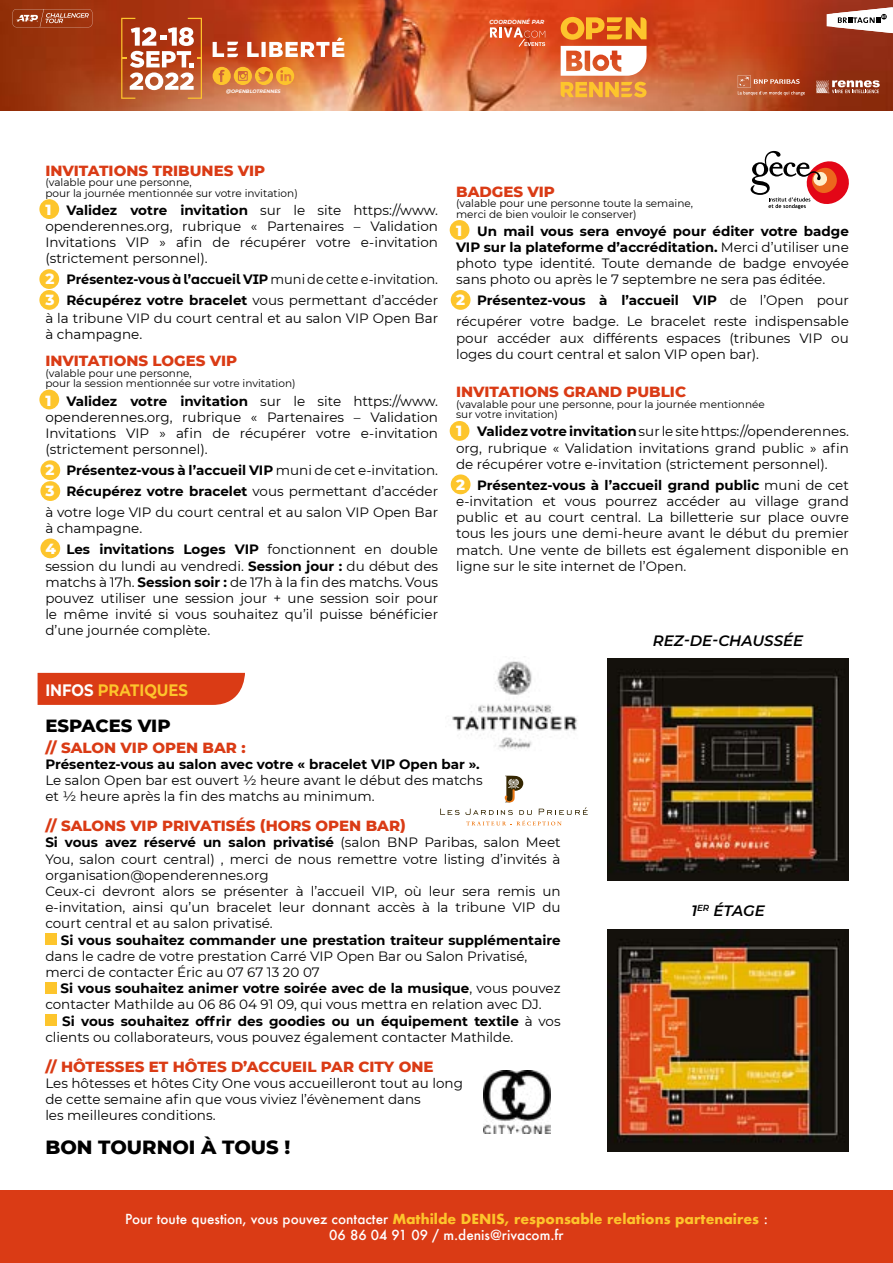
<style>
.page{position:relative;width:893px;height:1263px;background:#fff}
.page>*{position:absolute;margin:0;border:0;box-sizing:border-box;transform-origin:0 0}
.t1{font:800 19.5px "Montserrat";color:#000}
.t2{font:800 18px "Montserrat";color:#000}
.t3{font:700 16.5px "Montserrat";color:#fdc52c;scale:.9 1}
.t4{font:800 15px "Montserrat";color:#da3b15}
.t5{font:italic 600 15px "Montserrat";color:#000}
.t6{font:13.5px/16.2px "Montserrat";color:#000}
.t7{font:500 13.5px/16.2px "Futura";color:#fff;text-align:center}
.t8{font:700 13.5px "Montserrat";color:#000}
.t9{font:700 13.5px/21px "Montserrat";color:#000;scale:.96 1}
.t10{font:10.5px/10.5px "Montserrat";color:#000}
.t11{font:italic 700 5.85px "Montserrat";letter-spacing:.02em;color:#fff;scale:.95 1}
.t12{font:italic 700 4.8px "Montserrat";color:#fff}
.s1{font-weight:800;font-size:15px;color:#fff}
.s2{font-weight:700}
.s3{font-weight:400}
.s4{color:#fff}
.s5{font-weight:700;color:#fdc52c}
</style>
<div class="page">
<div style="left:39px;top:199px;width:20px;height:20px;background:#fdc52c;border-radius:50%"></div>
<div style="left:450px;top:220px;width:19px;height:20px;background:#fdc52c;border-radius:50%"></div>
<div style="left:451px;top:290px;width:19px;height:20px;background:#fdc52c;border-radius:50%"></div>
<div style="left:450px;top:421px;width:19px;height:20px;background:#fdc52c;border-radius:50%"></div>
<div style="left:451px;top:474px;width:19px;height:20px;background:#fdc52c;border-radius:50%"></div>
<div style="left:39px;top:269px;width:20px;height:20px;background:#fdc52c;border-radius:50%"></div>
<div style="left:39px;top:290px;width:20px;height:20px;background:#fdc52c;border-radius:50%"></div>
<div style="left:39px;top:390px;width:20px;height:19px;background:#fdc52c;border-radius:50%"></div>
<div style="left:40px;top:460px;width:20px;height:20px;background:#fdc52c;border-radius:50%"></div>
<div style="left:40px;top:481px;width:20px;height:20px;background:#fdc52c;border-radius:50%"></div>
<div style="left:40px;top:538px;width:20px;height:20px;background:#fdc52c;border-radius:50%"></div>
<img style="left:0;top:0;width:893px;height:111px">
<div style="left:0;top:1191px;width:893px;height:72px;background:#da3b15"></div>
<div style="left:38px;top:673px;width:207px;height:32px;background:#da3b15"></div>
<div style="left:45px;top:933px;width:11px;height:11px;background:#fdc52c"></div>
<div style="left:45px;top:982px;width:11px;height:11px;background:#fdc52c"></div>
<div style="left:45px;top:1014px;width:11px;height:11px;background:#fdc52c"></div>
<svg style="left:827px;top:7px;width:66px;height:26px"></svg>
<svg style="left:13px;top:9px;width:79px;height:18px"></svg>
<svg style="left:490px;top:27px;width:55px;height:20px"></svg>
<svg style="left:561px;top:17px;width:85px;height:23px;background:#ea8a22"></svg>
<svg style="left:561px;top:82px;width:85px;height:15px"></svg>
<svg style="left:561px;top:46px;width:85px;height:30px"></svg>
<svg style="left:213px;top:67px;width:81px;height:18px"></svg>
<svg style="left:213px;top:37px;width:131px;height:20px"></svg>
<svg style="left:121px;top:18px;width:81px;height:81px"></svg>
<svg style="left:738px;top:75px;width:67px;height:21px"></svg>
<svg style="left:816px;top:80px;width:64px;height:14px"></svg>
<img style="left:607px;top:659px;width:242px;height:222px">
<img style="left:607px;top:929px;width:242px;height:222px">
<img style="left:452px;top:661px;width:126px;height:89px">
<svg style="left:750px;top:150px;width:99px;height:60px"></svg>
<svg style="left:440px;top:776px;width:148px;height:49px"></svg>
<img style="left:483px;top:1071px;width:68px;height:63px">
<p class="t12" style="left:226px;top:88px;width:56px">@OPENBLOTRENNES</p>
<p class="t11" style="left:489px;top:17px;width:59px">COORDONNÉ PAR</p>
<p class="t4" style="left:45px;top:159px;width:221px">INVITATIONS TRIBUNES VIP</p>
<p class="t10" style="left:45px;top:177px;width:254px">(valable pour une personne,<br>pour la journée mentionnée sur votre invitation)</p>
<p class="t6" style="left:45px;top:201px;width:394px;text-align:justify"><span class="s1">1</span> <span class="s2">Validez votre invitation</span> sur le site https://www. openderennes.org, rubrique « Partenaires – Validation Invitations VIP » afin de récupérer votre e-invitation (strictement personnel).</p>
<p class="t9" style="left:45px;top:268px;width:411px"><span class="s1">2</span> Présentez-vous à l’accueil VIP <span class="s3">muni de cette e-invitation.<br></span><span class="s1">3</span> Récupérez votre bracelet <span class="s3">vous permettant d’accéder</span></p>
<p class="t6" style="left:45px;top:310px;width:394px">à la tribune VIP du court central et au salon VIP Open Bar à champagne.</p>
<p class="t4" style="left:45px;top:350px;width:193px">INVITATIONS LOGES VIP</p>
<p class="t10" style="left:45px;top:368px;width:252px">(valable pour une personne,<br>pour la session mentionnée sur votre invitation)</p>
<p class="t6" style="left:45px;top:392px;width:394px;text-align:justify"><span class="s1">1</span> <span class="s2">Validez votre invitation</span> sur le site https://www. openderennes.org, rubrique « Partenaires – Validation Invitations VIP » afin de récupérer votre e-invitation (strictement personnel).</p>
<p class="t6" style="left:45px;top:459px;width:394px;line-height:21px;text-align:justify"><span class="s1">2</span> <span class="s2">Présentez-vous à l’accueil VIP</span> muni de cet e-invitation.<br><span class="s1">3</span> <span class="s2">Récupérez votre bracelet</span> vous permettant d’accéder à votre loge VIP du court central et au salon VIP Open Bar</p>
<p class="t6" style="left:45px;top:517px;width:394px;line-height:21px">à champagne.<br><span class="s1">4</span> <span class="s2">Les invitations Loges VIP</span> fonctionnent en double</p>
<p class="t6" style="left:45px;top:557px;width:394px;text-align:justify">session du lundi au vendredi. <span class="s2">Session jour :</span> du début des matchs à 17h. <span class="s2">Session soir :</span> de 17h à la fin des matchs. Vous pouvez utiliser une session jour + une session soir pour le même invité si vous souhaitez qu’il puisse bénéficier d’une journée complète.</p>
<p class="t4" style="left:456px;top:180px;width:100px">BADGES VIP</p>
<p class="t10" style="left:456px;top:198px;width:238px">(valable pour une personne toute la semaine, merci de bien vouloir le conserver)</p>
<p class="t6" style="left:456px;top:222px;width:394px;text-align:justify"><span class="s1">1</span> <span class="s2">Un mail vous sera envoyé pour éditer votre badge VIP sur la plateforme d’accréditation.</span> Merci d’utiliser une photo type identité. Toute demande de badge envoyée sans photo ou après le 7 septembre ne sera pas éditée.</p>
<p class="t6" style="left:456px;top:290px;width:394px;line-height:21px"><span class="s1">2</span> <span class="s2">Présentez-vous à l’accueil VIP</span> de l’Open pour récupérer votre badge. Le bracelet reste indispensable</p>
<p class="t6" style="left:456px;top:329px;width:394px">pour accéder aux différents espaces (tribunes VIP ou loges du court central et salon VIP open bar).</p>
<p class="t4" style="left:456px;top:381px;width:231px">INVITATIONS GRAND PUBLIC</p>
<p class="t10" style="left:456px;top:399px;width:310px">(vavalable pour une personne, pour la journée mentionnée sur votre invitation)</p>
<p class="t6" style="left:456px;top:423px;width:394px;text-align:justify"><span class="s1">1</span> <span class="s2">Validez votre invitation</span> sur le site https://openderennes. org, rubrique « Validation invitations grand public » afin de récupérer votre e-invitation (strictement personnel).</p>
<p class="t6" style="left:456px;top:476px;width:394px;text-align:justify"><span class="s1">2</span> <span class="s2">Présentez-vous à l’accueil grand public</span> muni de cet e-invitation et vous pourrez accéder au village grand public et au court central. La billetterie sur place ouvre tous les jours une demi-heure avant le début du premier match. Une vente de billets est également disponible en ligne sur le site internet de l’Open.</p>
<p class="t5" style="left:653px;top:630px;width:152px">REZ-DE-CHAUSSÉE</p>
<p class="t3" style="left:45px;top:678px;width:160px"><span class="s4">INFOS</span> PRATIQUES</p>
<h2 class="t2" style="left:45px;top:712px;width:127px">ESPACES VIP</h2>
<p class="t4" style="left:45px;top:736px;width:202px">// SALON VIP OPEN BAR :</p>
<p class="t8" style="left:45px;top:754px;width:436px">Présentez-vous au salon avec votre « bracelet VIP Open bar ».</p>
<p class="t6" style="left:45px;top:772px;width:439px">Le salon Open bar est ouvert ½ heure avant le début des matchs et ½ heure après la fin des matchs au minimum.</p>
<p class="t4" style="left:45px;top:815px;width:362px">// SALONS VIP PRIVATISÉS (HORS OPEN BAR)</p>
<p class="t6" style="left:45px;top:834px;width:517px"><span class="s2">Si vous avez réservé un salon privatisé</span> (salon BNP Paribas, salon Meet You, salon court central) , merci de nous remettre votre listing d’invités à organisation@openderennes.org<br>Ceux-ci devront alors se présenter à l’accueil VIP, où leur sera remis un e-invitation, ainsi qu’un bracelet leur donnant accès à la tribune VIP du court central et au salon privatisé.</p>
<p class="t8" style="left:61px;top:930px;width:501px">Si vous souhaitez commander une prestation traiteur supplémentaire</p>
<p class="t6" style="left:45px;top:947px;width:484px">dans le cadre de votre prestation Carré VIP Open Bar ou Salon Privatisé, merci de contacter Éric au 07 67 13 20 07</p>
<p class="t6" style="left:45px;top:980px;width:517px;text-indent:15px"><span class="s2">Si vous souhaitez animer votre soirée avec de la musique</span>, vous pouvez contacter Mathilde au 06 86 04 91 09, qui vous mettra en relation avec DJ.</p>
<p class="t6" style="left:45px;top:1012px;width:517px;text-indent:17px"><span class="s2">Si vous souhaitez offrir des goodies ou un équipement textile</span> à vos clients ou collaborateurs, vous pouvez également contacter Mathilde.</p>
<p class="t4" style="left:45px;top:1055px;width:390px">// HÔTESSES ET HÔTES D’ACCUEIL PAR CITY ONE</p>
<p class="t6" style="left:45px;top:1074px;width:419px">Les hôtesses et hôtes City One vous accueilleront tout au long de cette semaine afin que vous viviez l’évènement dans<br>les meilleures conditions.</p>
<h1 class="t1" style="left:45px;top:1133px;width:246px">BON TOURNOI À TOUS !</h1>
<p class="t5" style="left:691px;top:900px;width:75px">1<sup>ER</sup> ÉTAGE</p>
<p class="t7" style="left:125px;top:1211px;width:644px">Pour toute question, vous pouvez contacter <span class="s5">Mathilde DENIS, responsable relations partenaires</span> :<br>06 86 04 91 09 / m.denis@rivacom.fr</p>
</div>
